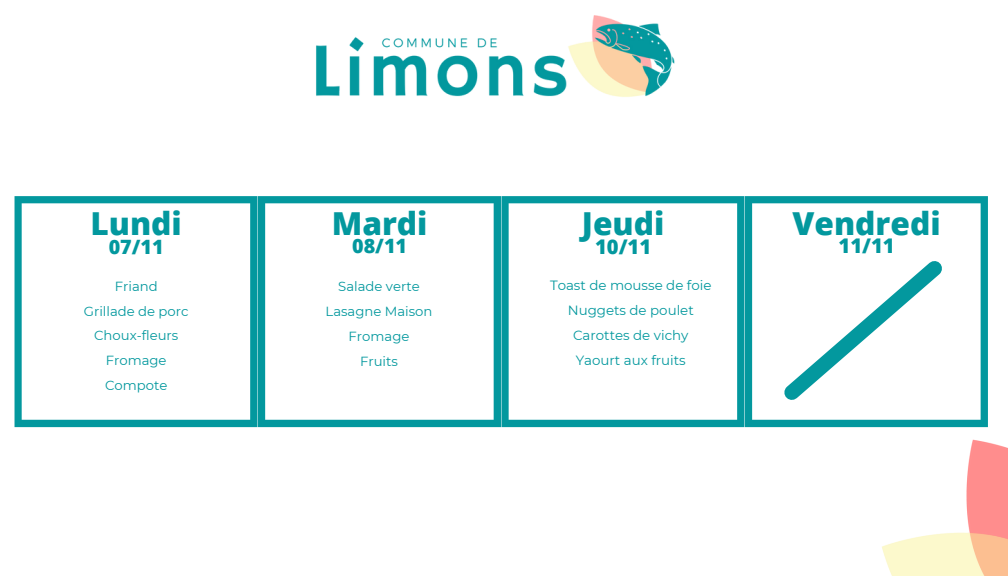
<style>
.page{position:relative;width:1008px;height:576px;background:#fff}
.page>*{position:absolute;margin:0;border:0;box-sizing:border-box;transform-origin:0 0}
.t1{font:800 31.6px "Open Sans";color:#03989e}
.t2{font:800 20.4px "Open Sans";color:#03989e}
.t3{font:800 19.6px "Open Sans";color:#03989e}
.t4{font:13.2px/24.8px "Montserrat";color:#03989e;text-align:center}
</style>
<div class="page">
<img style="left:316px;top:15px;width:359px;height:82px">
<img style="left:812px;top:427px;width:196px;height:149px">
<svg style="left:15px;top:196px;width:243px;height:231px"></svg>
<svg style="left:258px;top:196px;width:243px;height:231px"></svg>
<svg style="left:501px;top:196px;width:243px;height:231px"></svg>
<svg style="left:745px;top:196px;width:243px;height:231px"></svg>
<svg style="left:771px;top:247px;width:185px;height:167px"></svg>
<h1 class="t1" style="left:90px;top:202px;width:93px">Lundi</h1>
<h1 class="t1" style="left:332px;top:202px;width:97px">Mardi</h1>
<h1 class="t1" style="left:582px;top:202px;width:84px">Jeudi</h1>
<h3 class="t3" style="left:352px;top:232px;width:56px">08/11</h3>
<h2 class="t2" style="left:595px;top:232px;width:58px">10/11</h2>
<h3 class="t3" style="left:109px;top:233px;width:56px">07/11</h3>
<p class="t4" style="left:84px;top:274px;width:106px">Friand<br>Grillade de porc<br>Choux-fleurs<br>Fromage<br>Compote</p>
<p class="t4" style="left:326px;top:274px;width:108px">Salade verte<br>Lasagne Maison<br>Fromage<br>Fruits</p>
<p class="t4" style="left:550px;top:272px;width:163px">Toast de mousse de foie<br>Nuggets de poulet<br>Carottes de vichy<br>Yaourt aux fruits</p>
<h1 class="t1" style="left:793px;top:202px;width:150px">Vendredi</h1>
<h2 class="t2" style="left:839px;top:232px;width:58px">11/11</h2>
</div>
